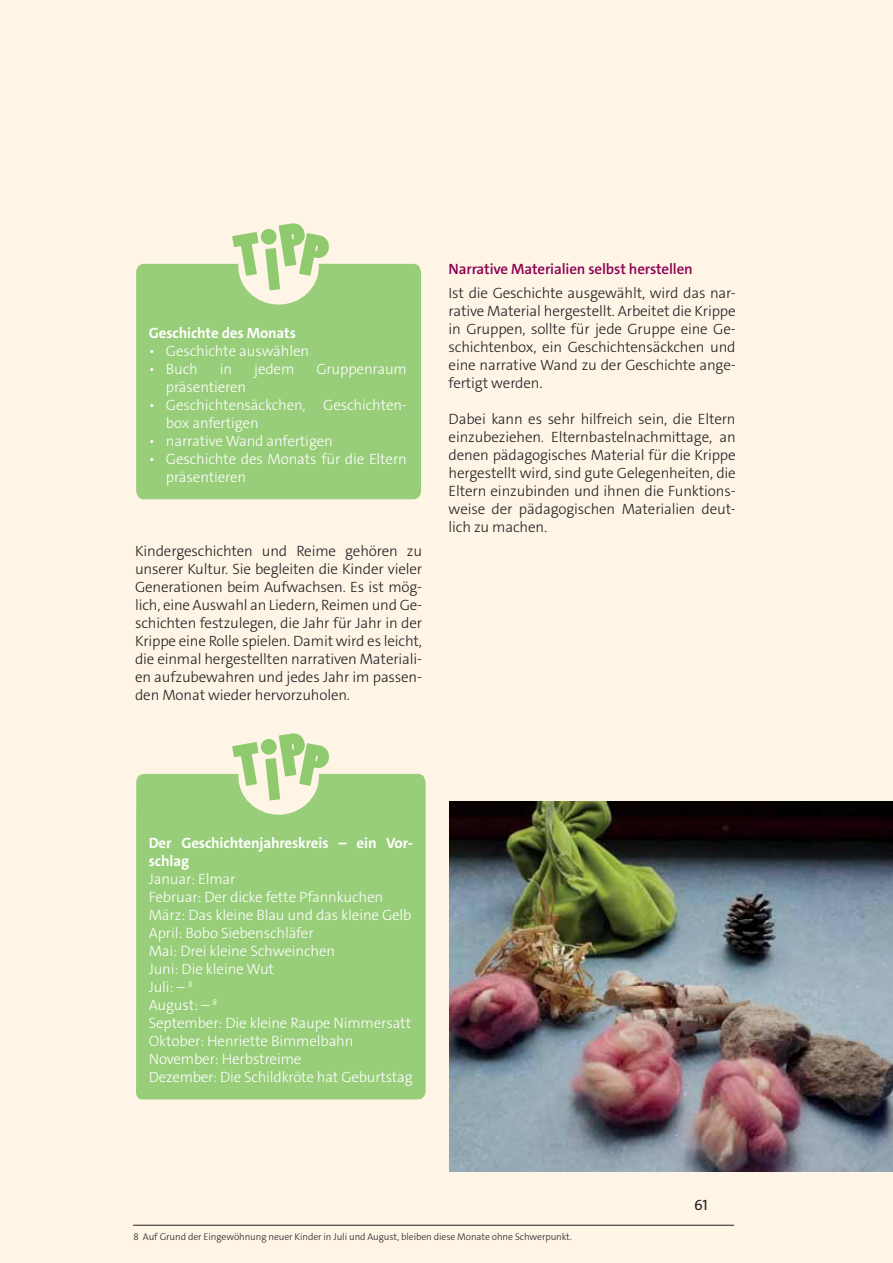
<style>
.page{position:relative;width:893px;height:1263px;background:#fef5e7}
.page>*{position:absolute;margin:0;border:0;box-sizing:border-box;transform-origin:0 0}
.t1{font:300 15px/18px "The Sans C4 s";letter-spacing:-.01em;color:#231f20;text-align:justify}
.t2{font:300 15px/18px "The Sans C4 s";letter-spacing:-.01em;color:#fff}
.t3{font:700 15px/18px "The Sans C4 s";letter-spacing:-.01em;color:#fff}
.t4{font:600 15px "The Sans C4 s";letter-spacing:-.01em;color:#8c0051}
.t5{font:15px "The Sans C4 s";color:#231f20}
.t6{font:300 9.75px "The Sans C4 s";letter-spacing:-.01em;color:#231f20}
</style>
<div class="page">
<img style="left:450px;top:801px;width:443px;height:370px">
<div style="left:136px;top:264px;width:285px;height:235px;background:#98cd79"></div>
<svg style="left:265px;top:223px;width:66px;height:67px"></svg>
<svg style="left:232px;top:232px;width:26px;height:44px"></svg>
<div style="left:261px;top:229px;width:16px;height:16px;background:#90ca6f;border-radius:50%"></div>
<div style="left:136px;top:774px;width:290px;height:325px;background:#98cd79"></div>
<svg style="left:265px;top:733px;width:66px;height:67px"></svg>
<svg style="left:232px;top:742px;width:27px;height:44px"></svg>
<div style="left:261px;top:739px;width:16px;height:16px;background:#90ca6f;border-radius:50%"></div>
<hr style="left:133px;top:1225px;width:601px;height:1px;background:#231f20">
<p class="t3" style="left:149px;top:326px;width:149px">Geschichte des Monats</p>
<p class="t2" style="left:149px;top:344px;width:162px">• Geschichte auswählen</p>
<p class="t2" style="left:149px;top:362px;width:51px">• Buch</p>
<p class="t2" style="left:220px;top:362px;width:14px">in</p>
<p class="t2" style="left:254px;top:362px;width:42px">jedem</p>
<p class="t2" style="left:316px;top:362px;width:92px">Gruppenraum</p>
<p class="t2" style="left:166px;top:380px;width:82px">präsentieren</p>
<p class="t2" style="left:166px;top:398px;width:242px;text-indent:-17px">• Geschichtensäckchen, Geschichten&shy;box anfertigen</p>
<p class="t2" style="left:149px;top:434px;width:185px">• narrative Wand anfertigen</p>
<p class="t2" style="left:166px;top:452px;width:242px;text-indent:-17px">• Geschichte des Monats für die Eltern präsentieren</p>
<p class="t1" style="left:135px;top:544px;width:289px">Kindergeschichten und Reime gehören zu unserer Kultur. Sie begleiten die Kinder vieler Generationen beim Aufwachsen. Es ist mög&shy;lich, eine Auswahl an Liedern, Reimen und Ge&shy;schichten festzulegen, die Jahr für Jahr in der Krippe eine Rolle spielen. Damit wird es leicht, die einmal hergestellten narrativen Materiali&shy;en aufzubewahren und jedes Jahr im passen&shy;den Monat wieder hervorzuholen.</p>
<p class="t4" style="left:449px;top:264px;width:246px">Narrative Materialien selbst herstellen</p>
<p class="t1" style="left:449px;top:286px;width:289px">Ist die Geschichte ausgewählt, wird das nar&shy;rative Material hergestellt. Arbeitet die Krippe in Gruppen, sollte für jede Gruppe eine Ge&shy;schichtenbox, ein Geschichtensäckchen und eine narrative Wand zu der Geschichte ange&shy;fertigt werden.</p>
<p class="t1" style="left:449px;top:412px;width:289px">Dabei kann es sehr hilfreich sein, die Eltern einzubeziehen. Elternbastelnachmittage, an denen pädagogisches Material für die Krippe hergestellt wird, sind gute Gelegenheiten, die Eltern einzubinden und ihnen die Funktions&shy;weise der pädagogischen Materialien deut&shy;lich zu machen.</p>
<p class="t3" style="left:149px;top:836px;width:265px">Der Geschichtenjahreskreis – ein Vor&shy;schlag</p>
<p class="t2" style="left:149px;top:872px;width:266px">Januar: Elmar<br>Februar: Der dicke fette Pfannkuchen<br>März: Das kleine Blau und das kleine Gelb<br>April: Bobo Siebenschläfer<br>Mai: Drei kleine Schweinchen<br>Juni: Die kleine Wut<br>Juli: – <sup>8<br></sup>August: – <sup>8<br></sup>September: Die kleine Raupe Nimmersatt<br>Oktober: Henriette Bimmelbahn<br>November: Herbstreime<br>Dezember: Die Schildkröte hat Geburtstag</p>
<p class="t5" style="left:694px;top:1200px;width:15px">61</p>
<p class="t6" style="left:134px;top:1233px;width:440px">8 Auf Grund der Eingewöhnung neuer Kinder in Juli und August, bleiben diese Monate ohne Schwerpunkt.</p>
</div>
